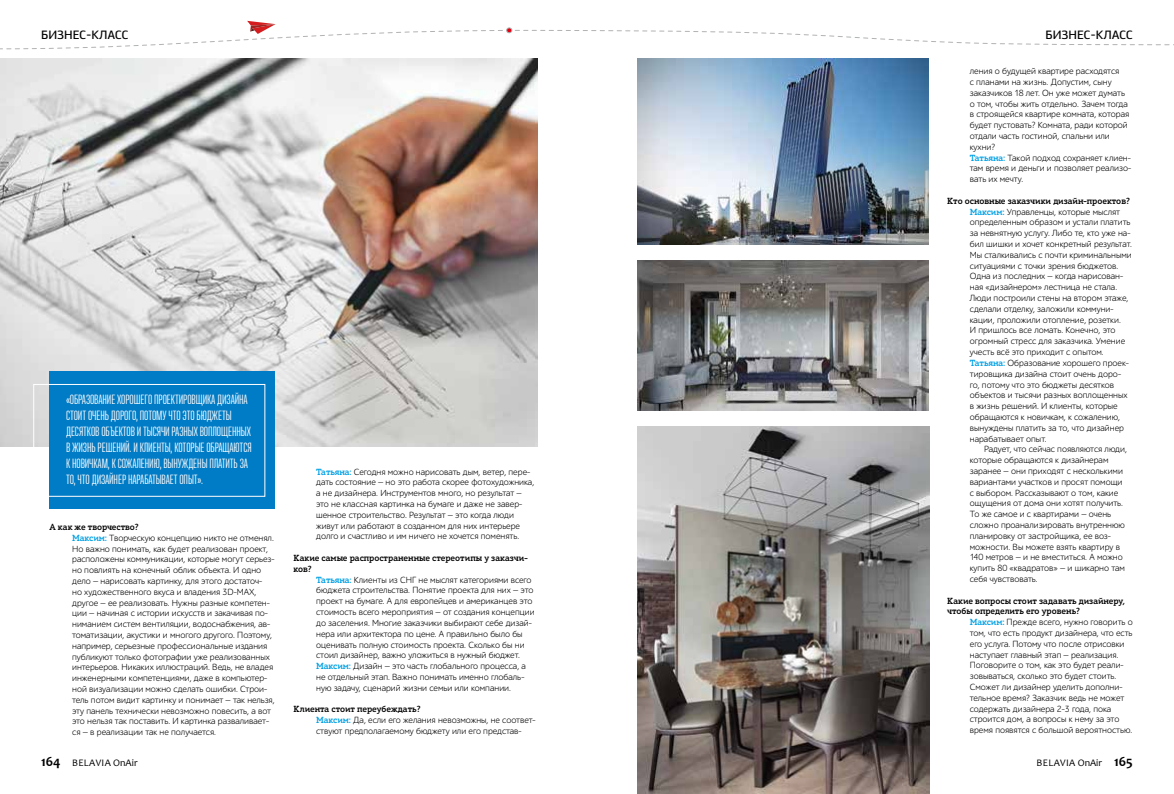
<style>
.page{position:relative;width:1174px;height:794px;background:#fff}
.page>*{position:absolute;margin:0;border:0;box-sizing:border-box;transform-origin:0 0}
.t1{font:13.4px/16px "Ristretto Pro";letter-spacing:-.01em;color:#fff}
.t2{font:700 12px "ALS Ekibastuz";color:#000}
.t3{font:10px "Candara";letter-spacing:.03em;color:#000}
.t4{font:9px/10.8px "ALS Schlangesans";color:#000}
.t5{font:700 9px/10.8px "ALS Schlangeslab";color:#000}
.s1{font-family:"ALS Schlangeslab";font-weight:700;color:#00a0e4}
.s2{font-weight:700;font-size:14px}
</style>
<div class="page">
<svg style="left:0;top:21px;width:1174px;height:29px"></svg>
<img style="left:637px;top:59px;width:291px;height:185px">
<img style="left:0;top:59px;width:537px;height:387px">
<div style="left:49px;top:372px;width:226px;height:137px;background:#007bc5"></div>
<div style="left:33px;top:384px;width:232px;height:113px;border:1px solid #fff"></div>
<img style="left:637px;top:427px;width:292px;height:367px">
<img style="left:637px;top:260px;width:291px;height:150px">
<h2 class="t2" style="left:41px;top:27px;width:89px">БИЗНЕС-КЛАСС</h2>
<h2 class="t2" style="left:1045px;top:27px;width:89px">БИЗНЕС-КЛАСС</h2>
<p class="t1" style="left:66px;top:392px;width:187px">«ОБРАЗОВАНИЕ ХОРОШЕГО ПРОЕКТИРОВЩИКА ДИЗАЙНА СТОИТ ОЧЕНЬ ДОРОГО, ПОТОМУ ЧТО ЭТО БЮДЖЕТЫ ДЕСЯТКОВ ОБЪЕКТОВ И ТЫСЯЧИ РАЗНЫХ ВОПЛОЩЕННЫХ В ЖИЗНЬ РЕШЕНИЙ. И КЛИЕНТЫ, КОТОРЫЕ ОБРАЩАЮТСЯ К НОВИЧКАМ, К СОЖАЛЕНИЮ, ВЫНУЖДЕНЫ ПЛАТИТЬ ЗА ТО, ЧТО ДИЗАЙНЕР НАРАБАТЫВАЕТ ОПЫТ».</p>
<p class="t5" style="left:49px;top:522px;width:91px">А как же творчество?</p>
<p class="t4" style="left:72px;top:532px;width:204px"><span class="s1">Максим:</span> Творческую концепцию никто не отменял.<br>Но важно понимать, как будет реализован проект, расположены коммуникации, которые могут серьез&shy;но повлиять на конечный облик объекта. И одно дело — нарисовать картинку, для этого достаточ-<br>но художественного вкуса и владения 3D-MAX, другое — ее реализовать. Нужны разные компетен&shy;ции — начиная с истории искусств и закачивая по&shy;ниманием систем вентиляции, водоснабжения, ав&shy;томатизации, акустики и многого другого. Поэтому, например, серьезные профессиональные издания публикуют только фотографии уже реализованных интерьеров. Никаких иллюстраций. Ведь, не владея инженерными компетенциями, даже в компьютер&shy;ной визуализации можно сделать ошибки. Строи&shy;тель потом видит картинку и понимает — так нельзя, эту панель технически невозможно повесить, а вот это нельзя так поставить. И картинка разваливает&shy;ся — в реализации так не получается.</p>
<p class="t4" style="left:316px;top:466px;width:219px"><span class="s1">Татьяна:</span> Сегодня можно нарисовать дым, ветер, пере&shy;дать состояние — но это работа скорее фотохудожника, а не дизайнера. Инструментов много, но результат — это не классная картинка на бумаге и даже не завер&shy;шенное строительство. Результат — это когда люди живут или работают в созданном для них интерьере долго и счастливо и им ничего не хочется поменять.</p>
<p class="t5" style="left:293px;top:553px;width:236px">Какие самые распространенные стереотипы у заказчи&shy;ков?</p>
<p class="t4" style="left:316px;top:574px;width:220px"><span class="s1">Татьяна:</span> Клиенты из СНГ не мыслят категориями всего бюджета строительства. Понятие проекта для них — это проект на бумаге. А для европейцев и американцев это стоимость всего мероприятия — от создания концепции до заселения. Многие заказчики выбирают себе дизай&shy;нера или архитектора по цене. А правильно было бы оценивать полную стоимость проекта. Сколько бы ни стоил дизайнер, важно уложиться в нужный бюджет.<br><span class="s1">Максим:</span> Дизайн — это часть глобального процесса, а не отдельный этап. Важно понимать именно глобаль&shy;ную задачу, сценарий жизни семьи или компании.</p>
<p class="t5" style="left:293px;top:704px;width:128px">Клиента стоит переубеждать?</p>
<p class="t4" style="left:316px;top:715px;width:221px"><span class="s1">Максим:</span> Да, если его желания невозможны, не соответ&shy;ствуют предполагаемому бюджету или его представ-</p>
<p class="t4" style="left:969px;top:66px;width:163px">ления о будущей квартире расходятся<br>с планами на жизнь. Допустим, сыну заказчиков 18 лет. Он уже может думать о том, чтобы жить отдельно. Зачем тогда в строящейся квартире комната, которая будет пустовать? Комната, ради которой отдали часть гостиной, спальни или кухни?<br><span class="s1">Татьяна:</span> Такой подход сохраняет клиен&shy;там время и деньги и позволяет реализо&shy;вать их мечту.</p>
<p class="t5" style="left:947px;top:196px;width:184px">Кто основные заказчики дизайн-проектов?</p>
<p class="t4" style="left:969px;top:206px;width:163px"><span class="s1">Максим:</span> Управленцы, которые мыслят определенным образом и устали платить за невнятную услугу. Либо те, кто уже на&shy;бил шишки и хочет конкретный результат.<br>Мы сталкивались с почти криминальными ситуациями с точки зрения бюджетов.<br>Одна из последних — когда нарисован&shy;ная «дизайнером» лестница не стала.<br>Люди построили стены на втором этаже, сделали отделку, заложили коммуни&shy;кации, проложили отопление, розетки.<br>И пришлось все ломать. Конечно, это огромный стресс для заказчика. Умение учесть всё это приходит с опытом.<br><span class="s1">Татьяна:</span> Образование хорошего проек&shy;тировщика дизайна стоит очень доро&shy;го, потому что это бюджеты десятков объектов и тысячи разных воплощенных в жизнь решений. И клиенты, которые обращаются к новичкам, к сожалению, вынуждены платить за то, что дизайнер нарабатывает опыт.</p>
<p class="t4" style="left:969px;top:444px;width:159px;text-indent:14px">Радует, что сейчас появляются люди, которые обращаются к дизайнерам заранее — они приходят с несколькими вариантами участков и просят помощи с выбором. Рассказывают о том, какие ощущения от дома они хотят получить.<br>То же самое и с квартирами — очень сложно проанализировать внутреннюю планировку от застройщика, ее воз&shy;можности. Вы можете взять квартиру в 140 метров — и не вместиться. А можно купить 80 «квадратов» — и шикарно там себя чувствовать.</p>
<p class="t5" style="left:947px;top:595px;width:179px">Какие вопросы стоит задавать дизайнеру, чтобы определить его уровень?</p>
<p class="t4" style="left:969px;top:617px;width:164px"><span class="s1">Максим:</span> Прежде всего, нужно говорить о том, что есть продукт дизайнера, что есть его услуга. Потому что после отрисовки наступает главный этап — реализация.<br>Поговорите о том, как это будет реали&shy;зовываться, сколько это будет стоить.<br>Сможет ли дизайнер уделить дополни&shy;тельное время? Заказчик ведь не может содержать дизайнера 2-3 года, пока строится дом, а вопросы к нему за это время появятся с большой вероятностью.</p>
<p class="t3" style="left:41px;top:757px;width:98px"><span class="s2">164</span> BELAVIA OnAir</p>
<p class="t3" style="left:1036px;top:756px;width:98px">BELAVIA OnAir <span class="s2">165</span></p>
</div>
